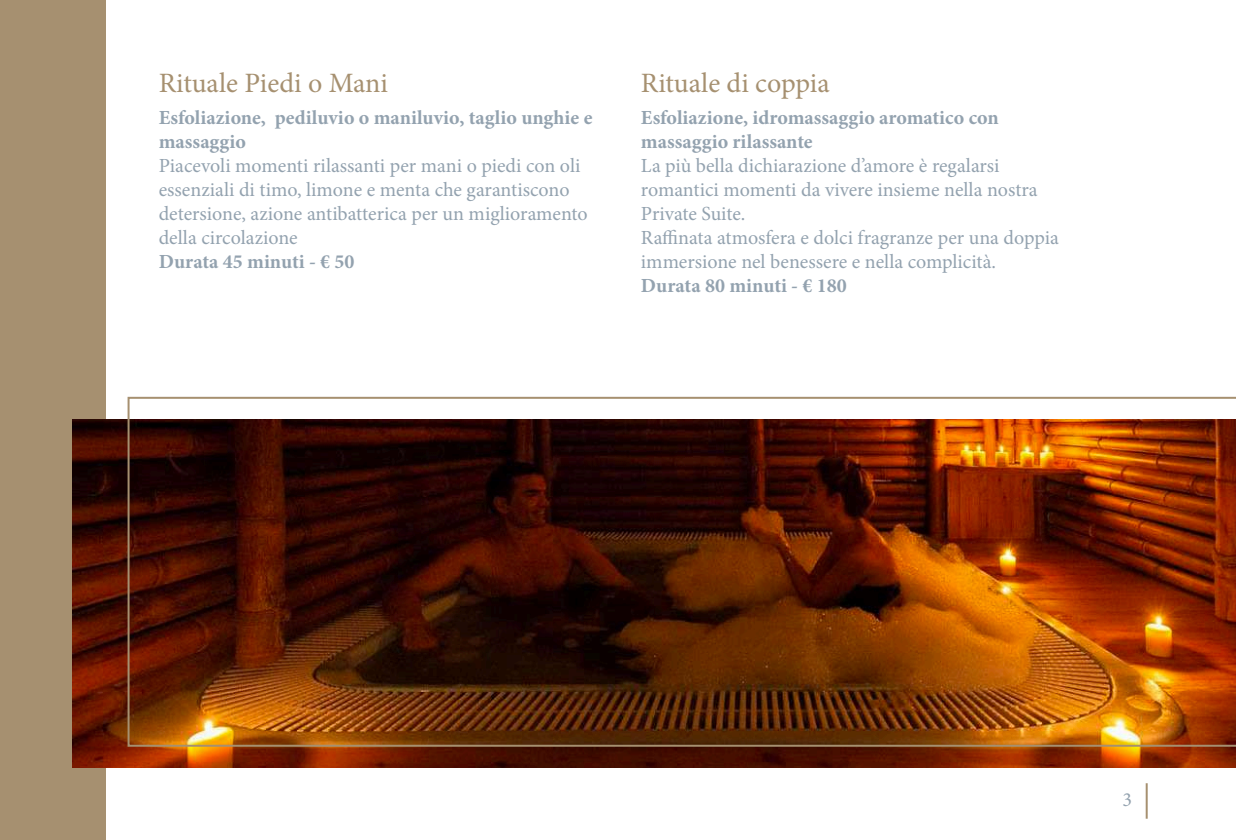
<style>
.page{position:relative;width:1236px;height:840px;background:#fff}
.page>*{position:absolute;margin:0;border:0;box-sizing:border-box;transform-origin:0 0}
.t1{font:28px "Minion Pro";color:#a69070}
.t2{font:20px/24px "Minion Pro";color:#93a2af}
.t3{font:700 20px/24px "Minion Pro";color:#93a2af}
</style>
<div class="page">
<div style="left:0;top:0;width:105px;height:839px;background:#a69070"></div>
<hr style="left:1146px;top:782px;width:2px;height:36px;background:#a69070">
<img style="left:72px;top:420px;width:1164px;height:347px">
<img style="left:128px;top:396px;width:1108px;height:350px">
<h1 class="t1" style="left:159px;top:65px;width:231px">Rituale Piedi o Mani</h1>
<p class="t3" style="left:159px;top:105px;width:435px">Esfoliazione, pediluvio o maniluvio, taglio unghie e massaggio</p>
<p class="t2" style="left:159px;top:153px;width:431px">Piacevoli momenti rilassanti per mani o piedi con oli essenziali di timo, limone e menta che garantiscono detersione, azione antibatterica per un miglioramento della circolazione</p>
<p class="t3" style="left:159px;top:249px;width:197px">Durata 45 minuti - € 50</p>
<h1 class="t1" style="left:641px;top:65px;width:190px">Rituale di coppia</h1>
<p class="t3" style="left:641px;top:105px;width:359px">Esfoliazione, idromassaggio aromatico con massaggio rilassante</p>
<p class="t2" style="left:641px;top:153px;width:419px">La più bella dichiarazione d’amore è regalarsi romantici momenti da vivere insieme nella nostra Private Suite.<br>Raffinata atmosfera e dolci fragranze per una doppia immersione nel benessere e nella complicità.</p>
<p class="t3" style="left:641px;top:273px;width:207px">Durata 80 minuti - € 180</p>
<p class="t2" style="left:1123px;top:787px;width:11px">3</p>
</div>
